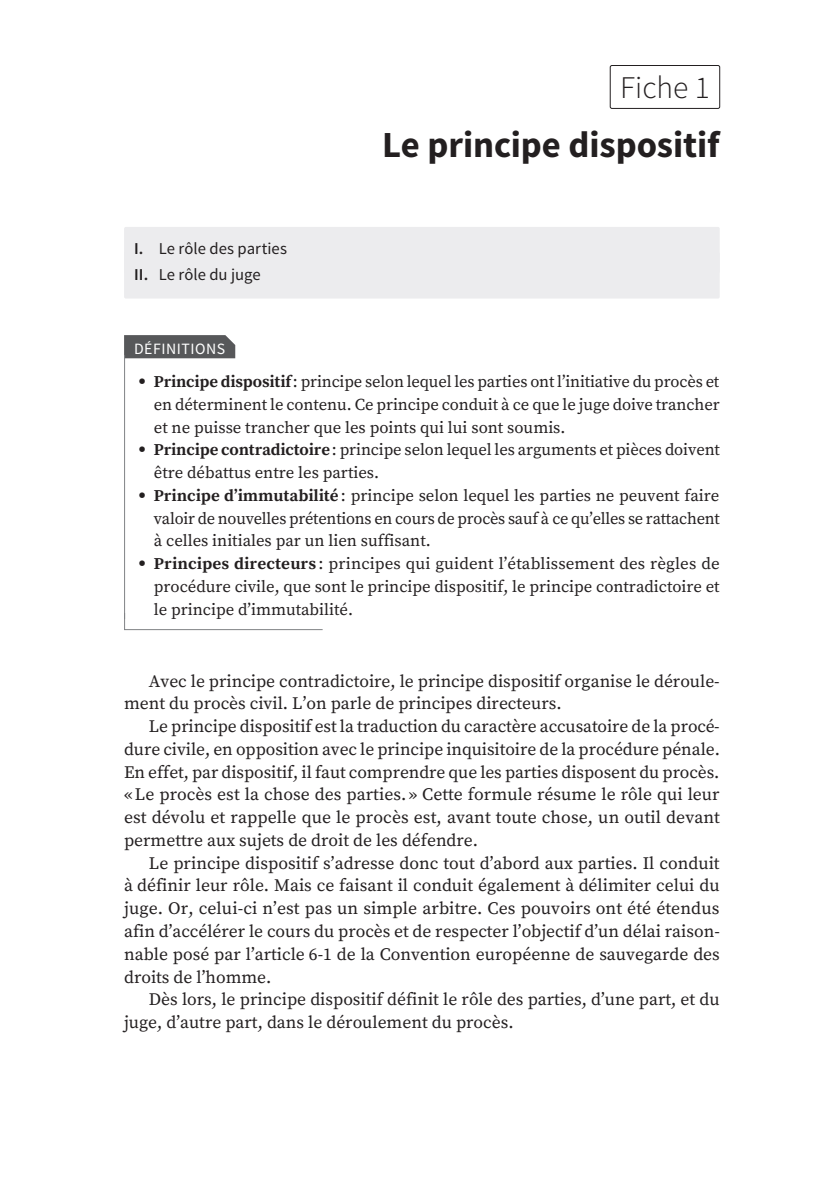
<style>
.page{position:relative;width:819px;height:1191px;background:#fff}
.page>*{position:absolute;margin:0;border:0;box-sizing:border-box;transform-origin:0 0}
.t1{font:700 36.75px "Source Sans Pro";letter-spacing:-.005em;color:#231f20}
.t2{font:300 31.5px "Source Sans Pro";color:#231f20}
.t3{font:17.5px/22.8px "Source Serif Pro";color:#231f20}
.t4{font:16.62px/22.8px "Source Serif Pro";color:#231f20}
.t5{font:16.62px/25.2px "Source Sans Pro";letter-spacing:.005em;color:#231f20}
.t6{font:15.75px "Source Sans Pro";letter-spacing:.035em;color:#fff}
.s1{font-weight:600}
.s2{font-weight:700}
</style>
<div class="page">
<div style="left:610px;top:65px;width:110px;height:44px;border:1px solid #231f20;border-radius:2px"></div>
<div style="left:124px;top:227px;width:595px;height:46px;background:#ececee;border-radius:2px"></div>
<div style="left:124px;top:252px;width:595px;height:46px;background:#ececee;border-radius:2px"></div>
<div style="left:124px;top:335px;width:111px;height:23px;background:#57585a"></div>
<hr style="left:124px;top:355px;width:1px;height:264px;background:#808285">
<svg style="left:124px;top:612px;width:199px;height:18px"></svg>
<p class="t5" style="left:134px;top:236px;width:154px"><span class="s1">I.</span> Le rôle des parties<br><span class="s1">II.</span> Le rôle du juge</p>
<h2 class="t2" style="left:620px;top:68px;width:91px">Fiche 1</h2>
<h1 class="t1" style="left:382px;top:121px;width:339px">Le principe dispositif</h1>
<p class="t6" style="left:134px;top:339px;width:93px">DÉFINITIONS</p>
<p class="t4" style="left:154px;top:371px;width:567px"><span class="s2">Principe dispositif</span>: principe selon lequel les parties ont l’initiative du procès et en déterminent le contenu. Ce principe conduit à ce que le juge doive trancher et ne puisse trancher que les points qui lui sont soumis.<br><span class="s2">Principe contradictoire</span>: principe selon lequel les arguments et pièces doivent être débattus entre les parties.<br><span class="s2">Principe d’immutabilité</span> : principe selon lequel les parties ne peuvent faire valoir de nouvelles prétentions en cours de procès sauf à ce qu’elles se rattachent à celles initiales par un lien suffisant.<br><span class="s2">Principes directeurs</span> : principes qui guident l’établissement des règles de procédure civile, que sont le principe dispositif, le principe contradictoire et le principe d’immutabilité.</p>
<p class="t3" style="left:124px;top:670px;width:597px;text-indent:25px">Avec le principe contradictoire, le principe dispositif organise le déroule&shy;ment du procès civil. L’on parle de principes directeurs.</p>
<p class="t3" style="left:124px;top:715px;width:597px;text-align:justify;text-indent:25px">Le principe dispositif est la traduction du caractère accusatoire de la procé&shy;dure civile, en opposition avec le principe inquisitoire de la procédure pénale.<br>En effet, par dispositif, il faut comprendre que les parties disposent du procès. «Le procès est la chose des parties. » Cette formule résume le rôle qui leur est dévolu et rappelle que le procès est, avant toute chose, un outil devant permettre aux sujets de droit de les défendre.</p>
<p class="t3" style="left:124px;top:852px;width:597px;text-align:justify;text-indent:25px">Le principe dispositif s’adresse donc tout d’abord aux parties. Il conduit à définir leur rôle. Mais ce faisant il conduit également à délimiter celui du juge. Or, celui-ci n’est pas un simple arbitre. Ces pouvoirs ont été étendus afin d’accélérer le cours du procès et de respecter l’objectif d’un délai raison&shy;nable posé par l’article 6-1 de la Convention européenne de sauvegarde des droits de l’homme.</p>
<p class="t3" style="left:124px;top:988px;width:597px;text-indent:25px">Dès lors, le principe dispositif définit le rôle des parties, d’une part, et du juge, d’autre part, dans le déroulement du procès.</p>
</div>
